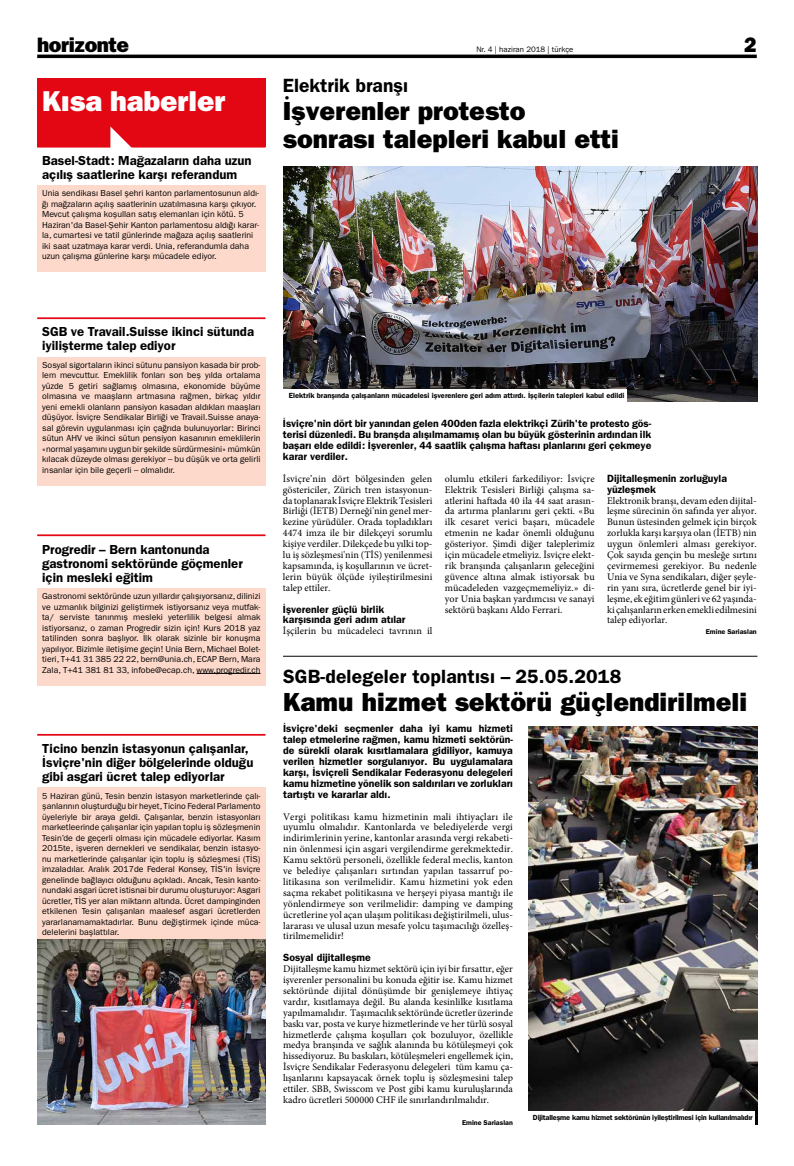
<style>
.page{position:relative;width:794px;height:1166px;background:#fff}
.page>*{position:absolute;margin:0;border:0;box-sizing:border-box;transform-origin:0 0}
.t1{font:800 28.88px "Franklin Gothic LT Pro";color:#fff}
.t2{font:800 26.25px/28px "Franklin Gothic LT Pro";color:#000}
.t3{font:800 21px "Franklin Gothic LT Pro";letter-spacing:-.02em;color:#000}
.t4{font:19.25px "Franklin Gothic LT Pro Dm";letter-spacing:.01em;color:#000}
.t5{font:13.12px/14px "Franklin Gothic LT Pro Dm";color:#000}
.t6{font:10.5px/10.9px "Franklin Gothic LT Pro Dm";color:#000;text-align:justify}
.t7{font:10.06px/10.9px "Minion Pro";color:#000;text-align:justify}
.t8{font:8.75px/10.5px "Franklin Gothic LT Pro";color:#000;text-align:justify}
.t9{font:7.88px "Franklin Gothic LT Pro";letter-spacing:.005em;color:#000}
.t10{font:7.44px "Franklin Gothic LT Pro Dm";color:#000}
.t11{font:7.44px "Franklin Gothic LT Pro Dm";letter-spacing:-.025em;color:#000}
.t12{font:7px "Franklin Gothic LT Pro Dm";color:#000}
</style>
<div class="page">
<hr style="left:37px;top:55px;width:719px;height:3px;background:#000">
<hr style="left:283px;top:656px;width:474px;height:1px;background:#000">
<hr style="left:37px;top:146px;width:228px;height:2px;background:#e30613">
<div style="left:37px;top:185px;width:228px;height:87px;background:#fcd9ca"></div>
<hr style="left:37px;top:317px;width:228px;height:2px;background:#e30613">
<div style="left:37px;top:357px;width:228px;height:129px;background:#fcd9ca"></div>
<hr style="left:37px;top:534px;width:228px;height:2px;background:#e30613">
<div style="left:37px;top:588px;width:228px;height:97px;background:#fcd9ca"></div>
<hr style="left:197px;top:673px;width:63px;height:1px;background:#000">
<hr style="left:37px;top:734px;width:228px;height:2px;background:#e30613">
<div style="left:37px;top:787px;width:228px;height:161px;background:#fcd9ca"></div>
<div style="left:37px;top:79px;width:228px;height:68px;background:#e30613"></div>
<svg style="left:110px;top:126px;width:23px;height:22px"></svg>
<img style="left:283px;top:166px;width:474px;height:236px">
<div style="left:281px;top:389px;width:346px;height:14px;background:#fff"></div>
<img style="left:37px;top:939px;width:228px;height:185px">
<img style="left:528px;top:726px;width:230px;height:398px">
<div style="left:525px;top:1111px;width:230px;height:14px;background:#fff"></div>
<h3 class="t3" style="left:37px;top:32px;width:93px">horizonte</h3>
<p class="t9" style="left:476px;top:44px;width:99px">Nr. 4 | haziran 2018 | türkçe</p>
<h3 class="t3" style="left:744px;top:32px;width:14px">2</h3>
<h3 class="t4" style="left:283px;top:74px;width:127px">Elektrik branşı</h3>
<h2 class="t2" style="left:283px;top:97px;width:337px">İşverenler protesto sonrası talepleri kabul etti</h2>
<h1 class="t1" style="left:42px;top:84px;width:185px">Kısa haberler</h1>
<h3 class="t5" style="left:42px;top:153px;width:211px">Basel-Stadt: Mağazaların daha uzun açılış saatlerine karşı referandum</h3>
<p class="t8" style="left:42px;top:188px;width:218px;text-align:left">Unia sendikası Basel şehri kanton parlamentosunun aldı&shy;ğı mağzaların açılış saatlerinin uzatılmasına karşı çıkıyor.<br>Mevcut çalışma koşulları satış elemanları için kötü. 5<br>Haziran'da Basel-Şehir Kanton parlamentosu aldığı karar&shy;la, cumartesi ve tatil günlerinde mağaza açılış saatlerini iki saat uzatmaya karar verdi. Unia, referandumla daha uzun çalışma günlerine karşı mücadele ediyor.</p>
<h3 class="t5" style="left:42px;top:325px;width:213px">SGB ve Travail.Suisse ikinci sütunda iyilişterme talep ediyor</h3>
<p class="t8" style="left:42px;top:360px;width:220px">Sosyal sigortaların ikinci sütunu pansiyon kasada bir prob&shy;lem mevcuttur. Emeklilik fonları son beş yılda ortalama yüzde 5 getiri sağlamış olmasına, ekonomide büyüme olmasına ve maaşların artmasına rağmen, birkaç yıldır yeni emekli olanların pansiyon kasadan aldıkları maaşları düşüyor. İsviçre Sendikalar Birliği ve Travail.Suisse anaya&shy;sal görevin uygulanması için çağrıda bulunuyorlar: Birinci sütun AHV ve ikinci sütun pensiyon kasanının emeklilerin «normal yaşamını uygun bir şekilde sürdürmesini» mümkün kılacak düzeyde olması gerekiyor – bu düşük ve orta gelirli insanlar için bile geçerli – olmalıdır.</p>
<h3 class="t5" style="left:42px;top:542px;width:202px">Progredir – Bern kantonunda gastronomi sektöründe göçmenler için mesleki eğitim</h3>
<p class="t8" style="left:42px;top:591px;width:220px">Gastronomi sektöründe uzun yıllardır çalışıyorsanız, dilinizi ve uzmanlık bilginizi geliştirmek istiyorsanız veya mutfak&shy;ta/ serviste tanınmış mesleki yeterlilik belgesi almak istiyorsanız, o zaman Progredir sizin için! Kurs 2018 yaz tatilinden sonra başlıyor. İlk olarak sizinle bir konuşma yapılıyor. Bizimle iletişime geçin! Unia Bern, Michael Bolet&shy;tieri, T+41 31 385 22 22, bern@unia.ch, ECAP Bern, Mara Zala, T+41 381 81 33, infobe@ecap.ch, www.progredir.ch</p>
<h3 class="t5" style="left:42px;top:741px;width:213px">Ticino benzin istasyonun çalışanlar,<br>İsviçre'nin diğer bölgelerinde olduğu gibi asgari ücret talep ediyorlar</h3>
<p class="t8" style="left:42px;top:790px;width:220px">5 Haziran günü, Tesin benzin istasyon marketlerinde çalı&shy;şanlarının oluşturduğu bir heyet, Ticino Federal Parlamento üyeleriyle bir araya geldi. Çalışanlar, benzin istasyonları marketleerinde çalışanlar için yapılan toplu iş sözleşmenin Tesin’de de geçerli olması için mücadele ediyorlar. Kasım 2015te, işveren dernekleri ve sendikalar, benzin istasyo&shy;nu marketlerinde çalışanlar için toplu iş sözleşmesi (TİS) imzaladılar. Aralık 2017de Federal Konsey, TİS'in İsviçre genelinde bağlayıcı olduğunu açıkladı. Ancak, Tesin kanto&shy;nundaki asgari ücret istisnai bir durumu oluşturuyor: Asgari ücretler, TİS yer alan miktarın altında. Ücret dampinginden etkilenen Tesin çalışanları maalesef asgari ücretlerden yararlanamamaktadırlar. Bunu değiştirmek içinde müca&shy;delelerini başlattılar.</p>
<p class="t10" style="left:289px;top:391px;width:337px">Elektrik branşında çalışanların mücadelesi işverenlere geri adım attırdı. İşçilerin talepleri kabul edildi</p>
<p class="t6" style="left:283px;top:418px;width:370px">İsviçre'nin dört bir yanından gelen 400den fazla elektrikçi Zürih'te protesto gös&shy;terisi düzenledi. Bu branşda alışılmamamış olan bu büyük gösterinin ardından ilk başarı elde edildi: İşverenler, 44 saatlik çalışma haftası planlarını geri çekmeye karar verdiler.</p>
<p class="t7" style="left:283px;top:473px;width:151px">İsviçre’nin dört bölgesinden gelen göstericiler, Zürich tren istasyonun&shy;da toplanarak İsviçre Elektrik Tesisleri Birliği (İETB) Derneği'nin genel mer&shy;kezine yürüdüler. Orada topladıkları 4474 imza ile bir dilekçeyi sorumlu kişiye verdiler. Dilekçede bu yılki top&shy;lu iş sözleşmesi'nin (TİS) yenilenmesi kapsamında, iş koşullarının ve ücret&shy;lerin büyük ölçüde iyileştirilmesini talep ettiler.</p>
<p class="t6" style="left:283px;top:603px;width:124px">İşverenler güçlü birlik karşısında geri adım atılar</p>
<p class="t7" style="left:283px;top:626px;width:151px">İşçilerin bu mücadeleci tavrının il</p>
<p class="t7" style="left:445px;top:473px;width:151px">olumlu etkileri farkediliyor: İsviçre Elektrik Tesisleri Birliği çalışma sa&shy;atlerini haftada 40 ila 44 saat arasın&shy;da artırma planlarını geri çekti. «Bu ilk cesaret verici başarı, mücadele etmenin ne kadar önemli olduğunu gösteriyor. Şimdi diğer taleplerimiz için mücadele etmeliyiz. İsviçre elekt&shy;rik branşında çalışanların geleceğini güvence altına almak istiyorsak bu mücadeleden vazgeçmemeliyiz.» di&shy;yor Unia başkan yardımcısı ve sanayi sektörü başkanı Aldo Ferrari.</p>
<p class="t6" style="left:607px;top:473px;width:121px">Dijitalleşmenin zorluğuyla yüzleşmek</p>
<p class="t7" style="left:607px;top:495px;width:151px">Elektronik branşı, devam eden dijital&shy;leşme sürecinin ön safında yer alıyor.<br>Bunun üstesinden gelmek için birçok zorlukla karşı karşıya olan (İETB) nin uygun önlemleri alması gerekiyor.<br>Çok sayıda gençin bu mesleğe sırtını çevirmemesi gerekiyor. Bu nedenle Unia ve Syna sendikaları, diğer şeyle&shy;rin yanı sıra, ücretlerde genel bir iyi&shy;leşme, ek eğitim günleri ve 62 yaşında&shy;ki çalışanların erken emekli edilmesini talep ediyorlar.</p>
<p class="t12" style="left:706px;top:628px;width:52px">Emine Sariaslan</p>
<h3 class="t4" style="left:283px;top:665px;width:340px">SGB-delegeler toplantısı – 25.05.2018</h3>
<h2 class="t2" style="left:283px;top:688px;width:466px">Kamu hizmet sektörü güçlendirilmeli</h2>
<p class="t6" style="left:283px;top:723px;width:231px">İsviçre'deki seçmenler daha iyi kamu hizmeti talep etmelerine rağmen, kamu hizmeti sektörün&shy;de sürekli olarak kısıtlamalara gidiliyor, kamuya verilen hizmetler sorgulanıyor. Bu uygulamalara karşı, İsviçreli Sendikalar Federasyonu delegeleri kamu hizmetine yönelik son saldırıları ve zorlukları tartıştı ve kararlar aldı.</p>
<p class="t7" style="left:283px;top:811px;width:231px">Vergi politikası kamu hizmetinin mali ihtiyaçları ile uyumlu olmalıdır. Kantonlarda ve belediyelerde vergi indirimlerinin yerine, kantonlar arasında vergi rekabeti&shy;nin önlenmesi için asgari vergilendirme gerekmektedir.<br>Kamu sektörü personeli, özellikle federal meclis, kanton ve belediye çalışanları sırtından yapılan tassarruf po&shy;litikasına son verilmelidir. Kamu hizmetini yok eden saçma rekabet politikasına ve herşeyi piyasa mantığı ile yönlendirmeye son verilmelidir: damping ve damping ücretlerine yol açan ulaşım politikası değiştirilmeli, ulus&shy;lararası ve ulusal uzun mesafe yolcu taşımacılığı özelleş&shy;tirilmemelidir!</p>
<p class="t6" style="left:283px;top:952px;width:89px">Sosyal dijitalleşme</p>
<p class="t7" style="left:283px;top:963px;width:231px">Dijitalleşme kamu hizmet sektörü için iyi bir fırsattır, eğer işverenler personalini bu konuda eğitir ise. Kamu hizmet sektöründe dijital dönüşümde bir genişlemeye ihtiyaç vardır, kısıtlamaya değil. Bu alanda kesinlilke kısıtlama yapılmamalıdır. Taşımacılık sektöründe ücretler üzerinde baskı var, posta ve kurye hizmetlerinde ve her türlü sosyal hizmetlerde çalışma koşulları çok bozuluyor, özellikle medya branşında ve sağlık alanında bu kötüleşmeyi çok hissediyoruz. Bu baskıları, kötüleşmeleri engellemek için, İsviçre Sendikalar Federasyonu delegeleri tüm kamu ça&shy;lışanlarını kapsayacak örnek toplu iş sözleşmesini talep ettiler. SBB, Swisscom ve Post gibi kamu kuruluşlarında kadro ücretleri 500000 CHF ile sınırlandırılmalıdır.</p>
<p class="t12" style="left:462px;top:1118px;width:52px">Emine Sariaslan</p>
<p class="t11" style="left:533px;top:1113px;width:221px">Dijitalleşme kamu hizmet sektörünün iyileştirilmesi için kullanılmalıdır</p>
</div>
